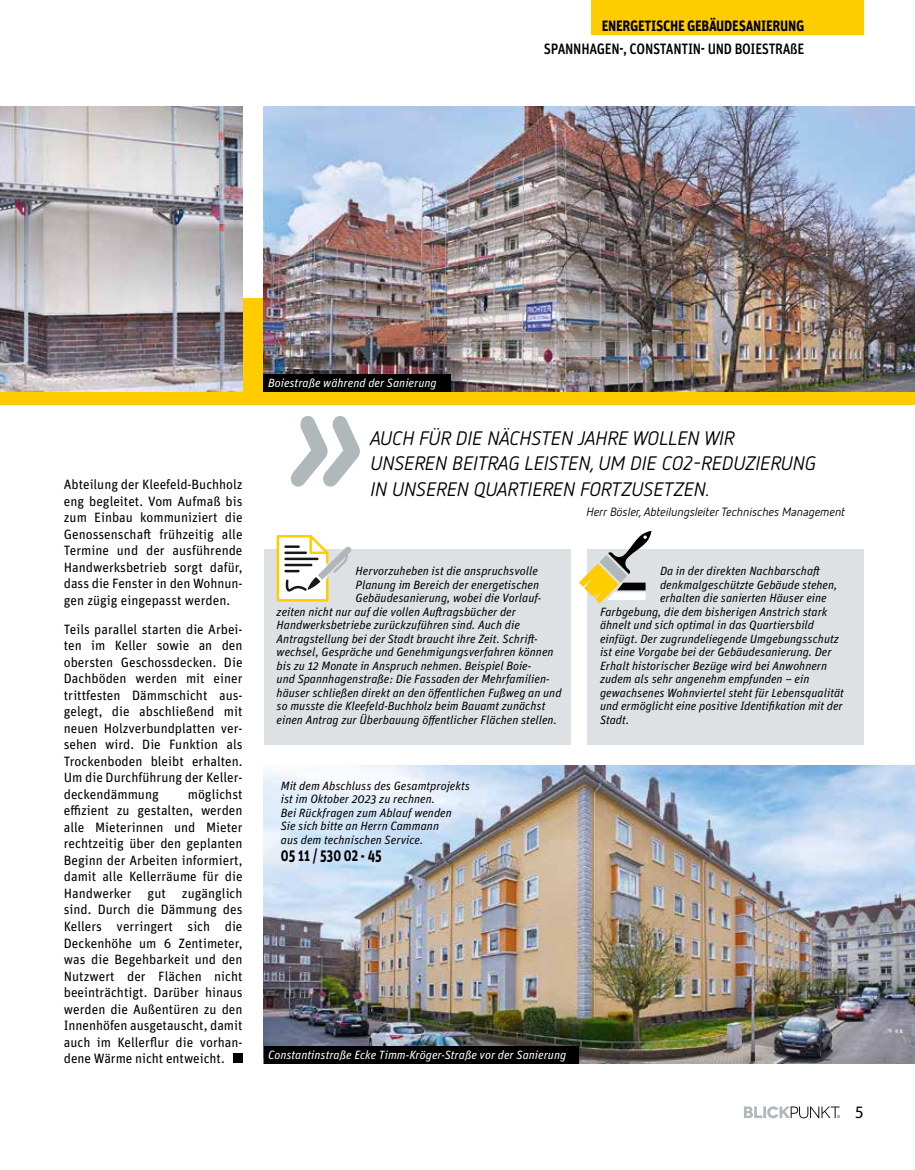
<style>
.page{position:relative;width:915px;height:1170px;background:#fff}
.page>*{position:absolute;margin:0;border:0;box-sizing:border-box;transform-origin:0 0}
.t1{font:italic 700 163.5px "Netto OT";color:#b0b8bc;scale:.9 1}
.t2{font:italic 19.5px/25.5px "Netto OT";color:#000}
.t3{font:700 16.5px "Unit OT";color:#000;scale:.75 1}
.t4{font:16.5px "Unit OT";color:#000}
.t5{font:500 15px "Unit OT";letter-spacing:-.02em;color:#000;scale:.9 1}
.t6{font:700 15px "Unit OT";letter-spacing:-.02em;color:#000;scale:.9 1}
.t7{font:13.5px/16.5px "Unit OT";color:#000;text-align:justify}
.t8{font:italic 12px/13.5px "Unit OT";color:#000}
.t9{font:italic 12px "Unit OT";color:#fff}
.t10{font:italic 12px "Netto OT";letter-spacing:-.01em;color:#000}
</style>
<div class="page">
<div style="left:0;top:298px;width:914px;height:106px;background:#fc0"></div>
<div style="left:587px;top:549px;width:276px;height:195px;background:#dee1e3"></div>
<div style="left:264px;top:549px;width:306px;height:195px;background:#dee1e3"></div>
<img style="left:264px;top:106px;width:650px;height:285px">
<svg style="left:744px;top:1106px;width:95px;height:12px"></svg>
<div style="left:591px;top:0;width:272px;height:34px;background:#fc0"></div>
<img style="left:0;top:106px;width:242px;height:285px">
<img style="left:264px;top:765px;width:650px;height:298px">
<div style="left:233px;top:1053px;width:9px;height:9px;background:#000"></div>
<svg style="left:578px;top:530px;width:73px;height:73px"></svg>
<svg style="left:276px;top:535px;width:75px;height:66px"></svg>
<div style="left:264px;top:374px;width:187px;height:17px;background:#000"></div>
<div style="left:264px;top:1046px;width:314px;height:17px;background:#000"></div>
<p class="t6" style="left:601px;top:16px;width:226px">ENERGETISCHE GEBÄUDESANIERUNG</p>
<p class="t5" style="left:543px;top:40px;width:290px">SPANNHAGEN-, CONSTANTIN- UND BOIESTRAßE</p>
<p class="t7" style="left:64px;top:476px;width:180px">Abteilung der Kleefeld-Buchholz eng begleitet. Vom Aufmaß bis zum Einbau kommuniziert die Genossenschaft frühzeitig alle Termine und der ausführende Handwerksbetrieb sorgt dafür, dass die Fenster in den Wohnun&shy;gen zügig eingepasst werden.</p>
<p class="t7" style="left:64px;top:620px;width:180px">Teils parallel starten die Arbei&shy;ten im Keller sowie an den obersten Geschossdecken. Die Dachböden werden mit einer trittfesten Dämmschicht aus&shy;gelegt, die abschließend mit neuen Holzverbundplatten ver&shy;sehen wird. Die Funktion als Trockenboden bleibt erhalten.<br>Um die Durchführung der Keller&shy;deckendämmung</p>
<p class="t7" style="left:64px;top:785px;width:180px;text-indent:124px">möglichst effizient zu gestalten, werden alle Mieterinnen und Mieter rechtzeitig über den geplanten Beginn der Arbeiten informiert, damit alle Kellerräume für die Handwerker gut zugänglich sind. Durch die Dämmung des Kellers verringert sich die Deckenhöhe um 6 Zentimeter, was die Begehbarkeit und den Nutzwert der Flächen nicht beeinträchtigt. Darüber hinaus werden die Außentüren zu den Innenhöfen ausgetauscht, damit auch im Kellerflur die vorhan&shy;dene Wärme nicht entweicht.</p>
<p class="t9" style="left:268px;top:375px;width:170px">Boiestraße während der Sanierung</p>
<h1 class="t1" style="left:288px;top:334px;width:91px">»</h1>
<h2 class="t2" style="left:370px;top:425px;width:447px">AUCH FÜR DIE NÄCHSTEN JAHRE WOLLEN WIR<br>UNSEREN BEITRAG LEISTEN, UM DIE CO2-REDUZIERUNG<br>IN UNSEREN QUARTIEREN FORTZUSETZEN.</h2>
<p class="t10" style="left:586px;top:504px;width:260px">Herr Bösler, Abteilungsleiter Technisches Management</p>
<p class="t8" style="left:355px;top:564px;width:184px">Hervorzuheben ist die anspruchsvolle</p>
<p class="t8" style="left:355px;top:578px;width:185px">Planung im Bereich der energetischen</p>
<p class="t8" style="left:355px;top:591px;width:187px">Gebäudesanierung, wobei die Vorlauf-</p>
<p class="t8" style="left:276px;top:605px;width:241px">zeiten nicht nur auf die vollen Auftragsbücher der</p>
<p class="t8" style="left:276px;top:618px;width:244px">Handwerksbetriebe zurückzuführen sind. Auch die</p>
<p class="t8" style="left:276px;top:632px;width:262px">Antragstellung bei der Stadt braucht ihre Zeit. Schrift-</p>
<p class="t8" style="left:276px;top:645px;width:278px">wechsel, Gespräche und Genehmigungsverfahren können</p>
<p class="t8" style="left:276px;top:659px;width:256px">bis zu 12 Monate in Anspruch nehmen. Beispiel Boie-</p>
<p class="t8" style="left:276px;top:672px;width:274px">und Spannhagenstraße: Die Fassaden der Mehrfamilien-</p>
<p class="t8" style="left:276px;top:686px;width:286px">häuser schließen direkt an den öffentlichen Fußweg an und</p>
<p class="t8" style="left:276px;top:699px;width:270px">so musste die Kleefeld-Buchholz beim Bauamt zunächst</p>
<p class="t8" style="left:276px;top:713px;width:282px">einen Antrag zur Überbauung öffentlicher Flächen stellen.</p>
<p class="t8" style="left:281px;top:778px;width:190px">Mit dem Abschluss des Gesamtprojekts ist im Oktober 2023 zu rechnen.<br>Bei Rückfragen zum Ablauf wenden<br>Sie sich bitte an Herrn Cammann<br>aus dem technischen Service.</p>
<h3 class="t3" style="left:281px;top:844px;width:136px">05 11 / 530 02 - 45</h3>
<p class="t8" style="left:659px;top:564px;width:162px">Da in der direkten Nachbarschaft</p>
<p class="t8" style="left:659px;top:578px;width:179px">denkmalgeschützte Gebäude stehen,</p>
<p class="t8" style="left:659px;top:591px;width:168px">erhalten die sanierten Häuser eine</p>
<p class="t8" style="left:600px;top:605px;width:229px">Farbgebung, die dem bisherigen Anstrich stark</p>
<p class="t8" style="left:600px;top:618px;width:215px">ähnelt und sich optimal in das Quartiersbild</p>
<p class="t8" style="left:600px;top:632px;width:240px">einfügt. Der zugrundeliegende Umgebungsschutz</p>
<p class="t8" style="left:600px;top:645px;width:233px">ist eine Vorgabe bei der Gebäudesanierung. Der</p>
<p class="t8" style="left:600px;top:659px;width:229px">Erhalt historischer Bezüge wird bei Anwohnern</p>
<p class="t8" style="left:600px;top:672px;width:211px">zudem als sehr angenehm empfunden – ein</p>
<p class="t8" style="left:600px;top:686px;width:245px">gewachsenes Wohnviertel steht für Lebensqualität</p>
<p class="t8" style="left:600px;top:699px;width:244px">und ermöglicht eine positive Identifikation mit der</p>
<p class="t8" style="left:600px;top:713px;width:31px">Stadt.</p>
<p class="t9" style="left:268px;top:1047px;width:300px">Constantinstraße Ecke Timm-Kröger-Straße vor der Sanierung</p>
<h3 class="t4" style="left:854px;top:1101px;width:11px">5</h3>
</div>
